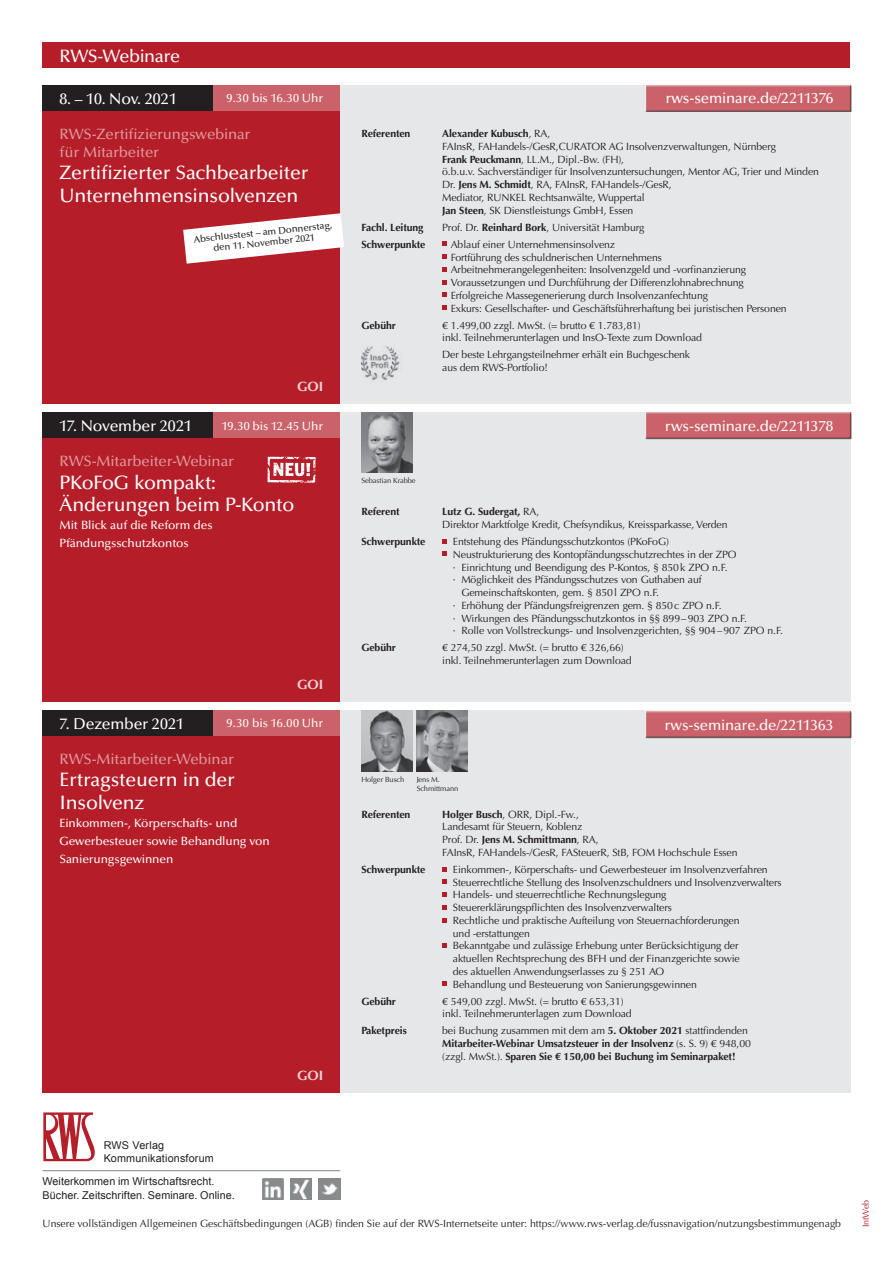
<style>
.page{position:relative;width:893px;height:1263px;background:#fff}
.page>*{position:absolute;margin:0;border:0;box-sizing:border-box;transform-origin:0 0}
.t1{font:500 19.5px/22.5px "Optima LT Pro";letter-spacing:-.01em;color:#fff}
.t2{font:500 18px "Optima LT Pro";letter-spacing:-.02em;color:#fff}
.t3{font:500 15.75px "Optima LT Pro";letter-spacing:-.005em;color:#fff}
.t4{font:500 15px/18px "Optima LT Pro";letter-spacing:-.01em;color:#de999e}
.t5{font:500 15px "Optima LT Pro";letter-spacing:-.01em;color:#fff}
.t6{font:700 13.5px "Optima";letter-spacing:-.01em;color:#f0d2d4}
.t7{font:500 12px/18px "Optima LT Pro";letter-spacing:-.01em;color:#fff}
.t8{font:10.8px/13.5px "Arial";letter-spacing:.005em;color:#231f20}
.t9{font:10.5px/12.8px "Optima";letter-spacing:-.01em;color:#231f20}
.t10{font:700 10.5px/12.8px "Optima";letter-spacing:-.01em;color:#231f20}
.t11{font:500 9.75px/10.5px "Optima LT Pro";color:#231f20;text-align:center}
.t12{font:9px "Optima";letter-spacing:-.01em;color:#b51d28}
.t13{font:7.5px/9px "Optima";letter-spacing:-.01em;color:#231f20}
.s1{font-weight:700}
.s2{font-weight:400}
</style>
<div class="page">
<div style="left:43px;top:43px;width:807px;height:25px;background:#b51d28"></div>
<div style="left:340px;top:85px;width:510px;height:319px;background:#e6e7e9"></div>
<div style="left:43px;top:111px;width:297px;height:293px;background:#b51d28"></div>
<div style="left:645px;top:85px;width:207px;height:27px;background:#231f20;opacity:.75"></div>
<div style="left:43px;top:85px;width:297px;height:26px;background:#cb6169"></div>
<div style="left:43px;top:85px;width:170px;height:26px;background:#231f20"></div>
<svg style="left:183px;top:213px;width:161px;height:51px"></svg>
<svg style="left:442px;top:242px;width:4px;height:4px"></svg>
<svg style="left:442px;top:255px;width:4px;height:4px"></svg>
<svg style="left:442px;top:267px;width:4px;height:5px"></svg>
<svg style="left:442px;top:280px;width:4px;height:4px"></svg>
<svg style="left:442px;top:293px;width:4px;height:4px"></svg>
<svg style="left:442px;top:306px;width:4px;height:4px"></svg>
<img style="left:361px;top:346px;width:39px;height:35px">
<div style="left:340px;top:412px;width:510px;height:290px;background:#e6e7e9"></div>
<div style="left:43px;top:434px;width:297px;height:268px;background:#b51d28"></div>
<div style="left:645px;top:412px;width:207px;height:28px;background:#231f20;opacity:.75"></div>
<div style="left:43px;top:412px;width:297px;height:26px;background:#cb6169"></div>
<div style="left:43px;top:412px;width:170px;height:26px;background:#231f20"></div>
<svg style="left:442px;top:539px;width:4px;height:4px"></svg>
<svg style="left:442px;top:552px;width:4px;height:4px"></svg>
<img style="left:361px;top:412px;width:51px;height:60px">
<svg style="left:267px;top:457px;width:49px;height:26px"></svg>
<div style="left:340px;top:710px;width:510px;height:383px;background:#e6e7e9"></div>
<div style="left:43px;top:736px;width:297px;height:357px;background:#b51d28"></div>
<div style="left:645px;top:710px;width:207px;height:27px;background:#ecedee"></div>
<div style="left:645px;top:711px;width:207px;height:28px;background:#231f20;opacity:.75"></div>
<div style="left:43px;top:710px;width:297px;height:26px;background:#cb6169"></div>
<div style="left:43px;top:710px;width:170px;height:26px;background:#231f20"></div>
<svg style="left:442px;top:867px;width:4px;height:4px"></svg>
<svg style="left:442px;top:880px;width:4px;height:4px"></svg>
<svg style="left:442px;top:892px;width:4px;height:5px"></svg>
<svg style="left:442px;top:905px;width:4px;height:4px"></svg>
<svg style="left:442px;top:918px;width:4px;height:4px"></svg>
<svg style="left:442px;top:943px;width:4px;height:5px"></svg>
<svg style="left:442px;top:982px;width:4px;height:4px"></svg>
<img style="left:361px;top:710px;width:51px;height:61px">
<img style="left:417px;top:710px;width:51px;height:61px">
<svg style="left:43px;top:1112px;width:52px;height:49px"></svg>
<hr style="left:43px;top:1170px;width:297px;height:1px;background:#808285">
<img style="left:319px;top:1178px;width:21px;height:22px">
<img style="left:290px;top:1178px;width:22px;height:22px">
<img style="left:262px;top:1178px;width:21px;height:22px">
<h2 class="t2" style="left:60px;top:44px;width:122px">RWS-Webinare</h2>
<h3 class="t3" style="left:60px;top:88px;width:119px">8. – 10. Nov. 2021</h3>
<p class="t7" style="left:227px;top:89px;width:98px">9.30 bis 16.30 Uhr</p>
<h3 class="t5" style="left:665px;top:89px;width:170px">rws-seminare.de/2211376</h3>
<h3 class="t4" style="left:60px;top:124px;width:192px">RWS-Zertifizierungswebinar für Mitarbeiter</h3>
<h1 class="t1" style="left:60px;top:161px;width:250px">Zertifizierter Sachbearbeiter<br>Unternehmensinsolvenzen</h1>
<p class="t11" style="left:193px;top:234px;width:141px;rotate:-6deg">Abschlusstest – am Donnerstag, den 11. November 2021</p>
<p class="t6" style="left:297px;top:379px;width:27px">GOI</p>
<p class="t10" style="left:361px;top:127px;width:51px">Referenten</p>
<p class="t9" style="left:442px;top:127px;width:378px"><span class="s1">Alexander Kubusch</span>, RA,<br>FAInsR, FAHandels-/GesR,CURATOR AG Insolvenzverwaltungen, Nürnberg<br><span class="s1">Frank Peuckmann</span>, LL.M., Dipl.-Bw. (FH),<br>ö.b.u.v. Sachverständiger für Insolvenzuntersuchungen, Mentor AG, Trier und Minden Dr. <span class="s1">Jens M. Schmidt</span>, RA, FAInsR, FAHandels-/GesR,<br>Mediator, RUNKEL Rechtsanwälte, Wuppertal<br><span class="s1">Jan Steen</span>, SK Dienstleistungs GmbH, Essen</p>
<p class="t10" style="left:361px;top:221px;width:64px">Fachl. Leitung</p>
<p class="t9" style="left:442px;top:221px;width:204px">Prof. Dr. <span class="s1">Reinhard Bork</span>, Universität Hamburg</p>
<p class="t10" style="left:361px;top:238px;width:66px">Schwerpunkte</p>
<p class="t9" style="left:451px;top:238px;width:337px">Ablauf einer Unternehmensinsolvenz<br>Fortführung des schuldnerischen Unternehmens Arbeitnehmerangelegenheiten: Insolvenzgeld und -vorfinanzierung Voraussetzungen und Durchführung der Differenzlohnabrechnung Erfolgreiche Massegenerierung durch Insolvenzanfechtung<br>Exkurs: Gesellschafter- und Geschäftsführerhaftung bei juristischen Personen</p>
<p class="t10" style="left:361px;top:319px;width:36px">Gebühr</p>
<p class="t9" style="left:442px;top:319px;width:261px">€ 1.499,00 zzgl. MwSt. (= brutto € 1.783,81)<br>inkl. Teilnehmerunterlagen und InsO-Texte zum Download</p>
<p class="t9" style="left:442px;top:348px;width:249px">Der beste Lehrgangsteilnehmer erhält ein Buchgeschenk aus dem RWS-Portfolio!</p>
<h3 class="t3" style="left:60px;top:416px;width:134px">17. November 2021</h3>
<p class="t7" style="left:222px;top:417px;width:103px">19.30 bis 12.45 Uhr</p>
<h3 class="t5" style="left:665px;top:416px;width:170px">rws-seminare.de/2211378</h3>
<h3 class="t4" style="left:60px;top:452px;width:176px">RWS-Mitarbeiter-Webinar</h3>
<h1 class="t1" style="left:60px;top:470px;width:236px">PKoFoG kompakt:<br>Änderungen beim P-Konto</h1>
<p class="t7" style="left:60px;top:516px;width:155px">Mit Blick auf die Reform des<br>Pfändungsschutzkontos</p>
<p class="t6" style="left:297px;top:676px;width:27px">GOI</p>
<p class="t13" style="left:361px;top:476px;width:56px">Sebastian Krabbe</p>
<p class="t10" style="left:361px;top:505px;width:40px">Referent</p>
<p class="t9" style="left:442px;top:505px;width:287px"><span class="s1">Lutz G. Sudergat,</span> RA,<br>Direktor Marktfolge Kredit, Chefsyndikus, Kreissparkasse, Verden</p>
<p class="t10" style="left:361px;top:535px;width:66px">Schwerpunkte</p>
<p class="t9" style="left:453px;top:535px;width:218px">Entstehung des Pfändungsschutzkontos (PKoFoG)</p>
<p class="t9" style="left:453px;top:548px;width:285px">Neustrukturierung des Kontopfändungsschutzrechtes in der ZPO</p>
<p class="t9" style="left:453px;top:561px;width:276px">· Einrichtung und Beendigung des P-Kontos, § 850k ZPO n.F.</p>
<p class="t9" style="left:453px;top:573px;width:250px">· Möglichkeit des Pfändungsschutzes von Guthaben auf</p>
<p class="t9" style="left:461px;top:586px;width:199px">Gemeinschaftskonten, gem. § 850l ZPO n.F.</p>
<p class="t9" style="left:453px;top:599px;width:270px">· Erhöhung der Pfändungsfreigrenzen gem. § 850c ZPO n.F.</p>
<p class="t9" style="left:453px;top:612px;width:296px">· Wirkungen des Pfändungsschutzkontos in §§ 899–903 ZPO n.F.</p>
<p class="t9" style="left:453px;top:624px;width:332px">· Rolle von Vollstreckungs- und Insolvenzgerichten, §§ 904–907 ZPO n.F.</p>
<p class="t10" style="left:361px;top:641px;width:36px">Gebühr</p>
<p class="t9" style="left:442px;top:641px;width:191px">€ 274,50 zzgl. MwSt. (= brutto € 326,66) inkl. Teilnehmerunterlagen zum Download</p>
<h3 class="t3" style="left:60px;top:713px;width:126px">7. Dezember 2021</h3>
<p class="t7" style="left:227px;top:714px;width:98px">9.30 bis 16.00 Uhr</p>
<h3 class="t5" style="left:664px;top:715px;width:171px">rws-seminare.de/2211363</h3>
<h3 class="t4" style="left:60px;top:749px;width:176px">RWS-Mitarbeiter-Webinar</h3>
<h1 class="t1" style="left:60px;top:768px;width:177px">Ertragsteuern in der<br>Insolvenz</h1>
<p class="t7" style="left:60px;top:813px;width:212px">Einkommen-, Körperschafts- und<br>Gewerbesteuer sowie Behandlung von<br>Sanierungsgewinnen</p>
<p class="t6" style="left:297px;top:1068px;width:27px">GOI</p>
<p class="t13" style="left:361px;top:775px;width:44px">Holger Busch</p>
<p class="t13" style="left:417px;top:775px;width:43px">Jens M.<br>Schmittmann</p>
<p class="t10" style="left:361px;top:808px;width:51px">Referenten</p>
<p class="t9" style="left:442px;top:808px;width:297px"><span class="s1">Holger Busch</span>, ORR, Dipl.-Fw.,<br>Landesamt für Steuern, Koblenz<br>Prof. Dr. <span class="s1">Jens M. Schmittmann</span>, RA,<br>FAInsR, FAHandels-/GesR, FASteuerR, StB, FOM Hochschule Essen</p>
<p class="t10" style="left:361px;top:863px;width:66px">Schwerpunkte</p>
<p class="t9" style="left:453px;top:863px;width:330px">Einkommen-, Körperschafts- und Gewerbesteuer im Insolvenzverfahren Steuerrechtliche Stellung des Insolvenzschuldners und Insolvenzverwalters Handels- und steuerrechtliche Rechnungslegung<br>Steuererklärungspflichten des Insolvenzverwalters<br>Rechtliche und praktische Aufteilung von Steuernachforderungen<br>und -erstattungen<br>Bekanntgabe und zulässige Erhebung unter Berücksichtigung der aktuellen Rechtsprechung des BFH und der Finanzgerichte sowie<br>des aktuellen Anwendungserlasses zu § 251 AO<br>Behandlung und Besteuerung von Sanierungsgewinnen</p>
<p class="t10" style="left:361px;top:995px;width:36px">Gebühr</p>
<p class="t9" style="left:442px;top:995px;width:191px">€ 549,00 zzgl. MwSt. (= brutto € 653,31) inkl. Teilnehmerunterlagen zum Download</p>
<p class="t10" style="left:361px;top:1024px;width:47px">Paketpreis</p>
<p class="t10" style="left:442px;top:1024px;width:310px"><span class="s2">bei Buchung zusammen mit dem am</span> 5. Oktober 2021 <span class="s2">stattfindenden<br></span>Mitarbeiter-Webinar Umsatzsteuer in der Insolvenz <span class="s2">(s. S. 9) € 948,00 (zzgl. MwSt.).</span> Sparen Sie € 150,00 bei Buchung im Seminarpaket!</p>
<p class="t8" style="left:104px;top:1138px;width:112px">RWS Verlag<br>Kommunikationsforum</p>
<p class="t8" style="left:43px;top:1175px;width:194px">Weiterkommen im Wirtschaftsrecht.<br>Bücher. Zeitschriften. Seminare. Online.</p>
<p class="t9" style="left:43px;top:1217px;width:800px">Unsere vollständigen Allgemeinen Geschäftsbedingungen (AGB) finden Sie auf der RWS-Internetseite unter: https://www.rws-verlag.de/fussnavigation/nutzungsbestimmungenagb</p>
<p class="t9" style="left:43px;top:1220px;width:13px">10</p>
<p class="t12" style="left:860px;top:1227px;width:29px;rotate:-90deg">IntWeb</p>
</div>
